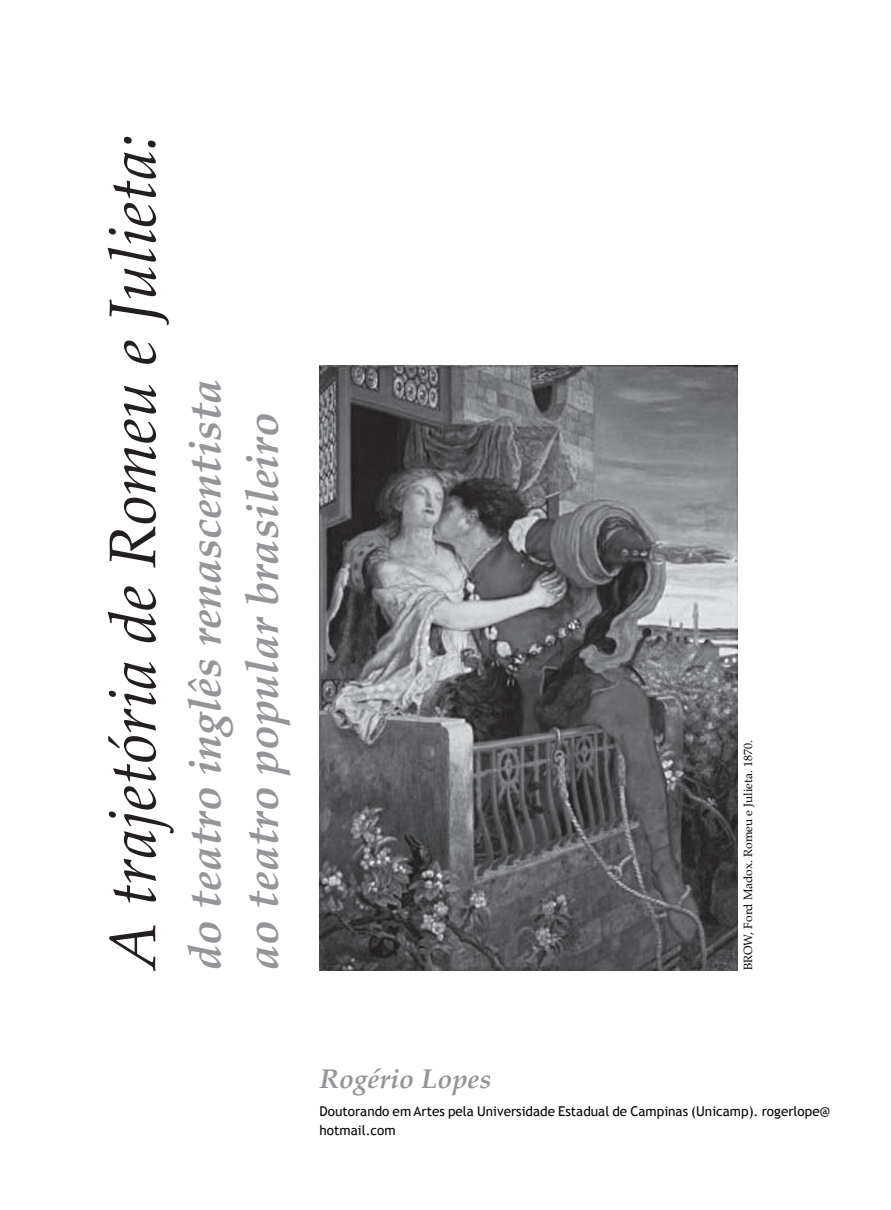
<style>
.page{position:relative;width:891px;height:1210px;background:#fff}
.page>*{position:absolute;margin:0;border:0;box-sizing:border-box;transform-origin:0 0}
.t1{font:italic 66px "Palatino Linotype";color:#231f20}
.t2{font:italic 700 45px/57px "Palatino Linotype";color:#939598}
.t3{font:italic 700 27px "Palatino Linotype";color:#939598}
.t4{font:13.5px/19.5px "Trebuchet MS";color:#040503}
.t5{font:12px "Palatino Linotype";color:#040503}
</style>
<div class="page">
<img style="left:319px;top:365px;width:418px;height:605px">
<h1 class="t1" style="left:86px;top:970px;width:837px;rotate:-90deg">A trajetória de Romeu e Julieta:</h1>
<h2 class="t2" style="left:175px;top:970px;width:593px;rotate:-90deg">do teatro inglês renascentista ao teatro popular brasileiro</h2>
<p class="t5" style="left:739px;top:970px;width:232px;rotate:-90deg">Brow, Ford Madox. Romeu e Julieta. 1870.</p>
<h3 class="t3" style="left:319px;top:1059px;width:173px">Rogério Lopes</h3>
<p class="t4" style="left:319px;top:1101px;width:512px">Doutorando em Artes pela Universidade Estadual de Campinas (Unicamp). rogerlope@ hotmail.com</p>
</div>
